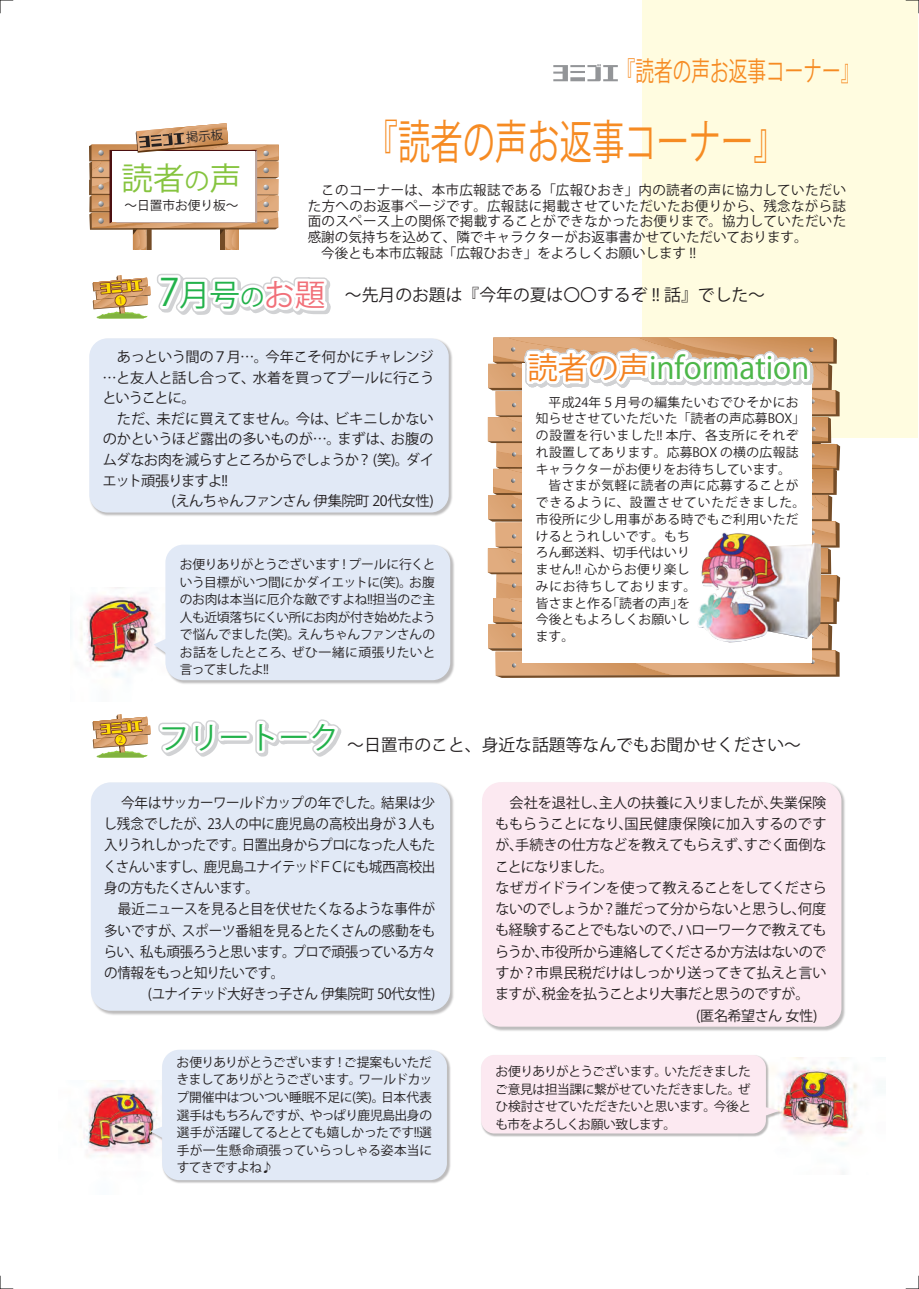
<style>
.page{position:relative;width:919px;height:1289px;background:#fff}
.page>*{position:absolute;margin:0;border:0;box-sizing:border-box;transform-origin:0 0}
.t1{font:46.65px "Shin Go Pr 6 De Bold 90 ms RKSJ H";color:#f68b23;scale:.69 1}
.t2{font:31.5px "HG Soueikakupoptai";color:#86c43f}
.t3{font:30.6px "UD Shin Go Pro Heavy 90 ms RKSJ H";letter-spacing:-.005em;color:#4cb848}
.t4{font:26.85px "Shin Go Pr 6 De Bold 90 ms RKSJ H";color:#f68b23;scale:.69 1}
.t5{font:16.8px "Shin Go Pr 6 De Bold 90 ms RKSJ H";color:#231f20}
.t6{font:14.25px/21.3px "UD Shin Go Pro Regular 90 ms RKSJ H";letter-spacing:-.03em;color:#231f20}
.t7{font:14.25px/21.3px "UD Shin Go Pro Regular 90 ms RKSJ H";letter-spacing:-.03em;color:#231f20;scale:.95 1}
.t8{font:13.5px/15.8px "Shin Go Pr 6 Regular 90 ms RKSJ H";letter-spacing:.025em;color:#231f20}
.t9{font:12.75px/17.5px "UD Shin Go Pro Regular 90 ms RKSJ H";letter-spacing:.01em;color:#231f20;text-align:justify}
.t10{font:12.75px/16.8px "UD Shin Go Pro Regular 90 ms RKSJ H";letter-spacing:.03em;color:#231f20}
.t11{font:12.75px "HG Soueikakupoptai";color:#231f20}
.s1{font-size:25.2px}
.s2{font-family:"UD Shin Go Pro Heavy 90 ms RKSJ H";font-size:37.65px;color:#23b24b}
.s3{font-family:"UD Shin Go Pro Heavy 90 ms RKSJ H";font-size:30.6px;color:#23b24b}
.s4{font-family:"UD Shin Go Pro Bold 90 ms RKSJ H";font-size:24.45px;color:#23b24b}
.s5{font-family:"UD Shin Go Pro Heavy 90 ms RKSJ H";font-size:30.6px;color:#f17079}
.s6{color:#f58220}
</style>
<div class="page">
<img style="left:70px;top:587px;width:83px;height:90px">
<img style="left:153px;top:547px;width:301px;height:137px">
<div style="left:165px;top:544px;width:285px;height:136px;background:#e1e9f6;border-radius:18px"></div>
<svg style="left:153px;top:636px;width:13px;height:19px"></svg>
<div style="left:642px;top:1px;width:275px;height:437px;background:#fffce0"></div>
<svg style="left:0;top:1275px;width:13px;height:14px"></svg>
<svg style="left:0;top:0;width:13px;height:13px"></svg>
<svg style="left:905px;top:0;width:14px;height:13px"></svg>
<svg style="left:905px;top:1275px;width:14px;height:14px"></svg>
<img style="left:89px;top:338px;width:363px;height:178px">
<div style="left:89px;top:338px;width:359px;height:174px;background:#e1e9f6;border-radius:18px"></div>
<svg style="left:553px;top:64px;width:64px;height:17px"></svg>
<svg style="left:488px;top:338px;width:352px;height:340px"></svg>
<img style="left:783px;top:1057px;width:79px;height:89px">
<img style="left:83px;top:1080px;width:67px;height:77px">
<img style="left:481px;top:1055px;width:302px;height:82px">
<div style="left:481px;top:1055px;width:284px;height:78px;background:#fce9f1;border-radius:13px"></div>
<svg style="left:765px;top:1106px;width:15px;height:9px"></svg>
<img style="left:91px;top:784px;width:363px;height:231px">
<div style="left:91px;top:782px;width:359px;height:228px;background:#e1e9f6;border-radius:20px"></div>
<img style="left:482px;top:783px;width:363px;height:248px">
<div style="left:482px;top:782px;width:359px;height:244px;background:#fce9f1;border-radius:19px"></div>
<img style="left:150px;top:1052px;width:301px;height:131px">
<div style="left:162px;top:1049px;width:285px;height:131px;background:#e1e9f6;border-radius:17px"></div>
<svg style="left:150px;top:1124px;width:12px;height:15px"></svg>
<svg style="left:89px;top:123px;width:190px;height:127px"></svg>
<svg style="left:92px;top:273px;width:239px;height:46px"></svg>
<svg style="left:92px;top:714px;width:250px;height:44px"></svg>
<h2 class="t2" style="left:122px;top:161px;width:121px">読者<span class="s1">の</span>声</h2>
<p class="t11" style="left:124px;top:198px;width:116px">～日置市お便り板～</p>
<h3 class="t4" style="left:617px;top:56px;width:353px">『読者の声お返事コーナー』</h3>
<h1 class="t1" style="left:366px;top:116px;width:610px">『読者の声お返事コーナー』</h1>
<p class="t8" style="left:308px;top:182px;width:540px">　このコーナーは、本市広報誌である「広報ひおき」内の読者の声に協力していただいた方へのお返事ページです。広報誌に掲載させていただいたお便りから、残念ながら誌面のスペース上の関係で掲載することができなかったお便りまで。協力していただいた感謝の気持ちを込めて、隣でキャラクターがお返事書かせていただいております。<br>　今後とも本市広報誌「広報ひおき」をよろしくお願いします !!</p>
<p class="t5" style="left:159px;top:285px;width:607px"><span class="s2">7</span><span class="s3">月号</span><span class="s4">の</span><span class="s5">お題</span> ～先月のお題は『今年の夏は〇〇するぞ !! 話』でした～</p>
<p class="t6" style="left:102px;top:347px;width:333px;line-height:20.5px">　あっという間の７月…。今年こそ何かにチャレンジ…と友人と話し合って、水着を買ってプールに行こうということに。<br>　ただ、未だに買えてません。今は、ビキニしかないのかというほど露出の多いものが…。まずは、お腹のムダなお肉を減らすところからでしょうか？(笑)。ダイエット頑張りますよ!!</p>
<p class="t6" style="left:143px;top:490px;width:292px">　　(えんちゃんファンさん 伊集院町 20代女性)</p>
<p class="t9" style="left:180px;top:556px;width:257px">お便りありがとうございます！プールに行くという目標がいつ間にかダイエットに(笑)。お腹のお肉は本当に厄介な敵ですよね!!担当のご主人も近頃落ちにくい所にお肉が付き始めたようで悩んでました(笑)。えんちゃんファンさんのお話をしたところ、ぜひ一緒に頑張りたいと言ってましたよ!!</p>
<h3 class="t3" style="left:527px;top:350px;width:283px"><span class="s6">読者の声</span>information</h3>
<p class="t10" style="left:536px;top:394px;width:271px">　平成24年５月号の編集たいむでひそかにお知らせさせていただいた「読者の声応募BOX」の設置を行いました!! 本庁、各支所にそれぞれ設置してあります。応募BOX の横の広報誌キャラクターがお便りをお待ちしています。　皆さまが気軽に読者の声に応募することができるように、設置させていただきました。市役所に少し用事がある時でもご利用いただけるとうれしいです。もち<br>ろん郵送料、切手代はいり<br>ません!! 心からお便り楽し<br>みにお待ちしております。<br>皆さまと作る「読者の声」を<br>今後ともよろしくお願いし<br>ます。</p>
<p class="t5" style="left:159px;top:735px;width:643px"><span class="s3">フリートーク</span>～日置市のこと、身近な話題等なんでもお聞かせください～</p>
<p class="t7" style="left:103px;top:792px;width:351px">　今年はサッカーワールドカップの年でした。結果は少し残念でしたが、23人の中に鹿児島の高校出身が３人も入りうれしかったです。日置出身からプロになった人もたくさんいますし、鹿児島ユナイテッドＦＣにも城西高校出身の方もたくさんいます。<br>　最近ニュースを見ると目を伏せたくなるような事件が多いですが、スポーツ番組を見るとたくさんの感動をもらい、私も頑張ろうと思います。プロで頑張っている方々の情報をもっと知りたいです。</p>
<p class="t7" style="left:148px;top:983px;width:304px">(ユナイテッド大好きっ子さん 伊集院町 50代女性)</p>
<p class="t9" style="left:176px;top:1053px;width:257px">お便りありがとうございます！ご提案もいただきましてありがとうございます。ワールドカップ開催中はついつい睡眠不足に(笑)。日本代表選手はもちろんですが、やっぱり鹿児島出身の選手が活躍してるととても嬉しかったです!!選手が一生懸命頑張っていらっしゃる姿本当にすてきですよね♪</p>
<p class="t6" style="left:495px;top:792px;width:333px">　会社を退社し、主人の扶養に入りましたが、失業保険ももらうことになり、国民健康保険に加入するのですが、手続きの仕方などを教えてもらえず、すごく面倒なことになりました。<br>なぜガイドラインを使って教えることをしてくださらないのでしょうか？誰だって分からないと思うし、何度も経験することでもないので、ハローワークで教えてもらうか、市役所から連絡してくださるか方法はないのですか？市県民税だけはしっかり送ってきて払えと言いますが、税金を払うことより大事だと思うのですが。</p>
<p class="t9" style="left:495px;top:1063px;width:257px">お便りありがとうございます。いただきましたご意見は担当課に繋がせていただきました。ぜひ検討させていただきたいと思います。今後とも市をよろしくお願い致します。</p>
</div>
